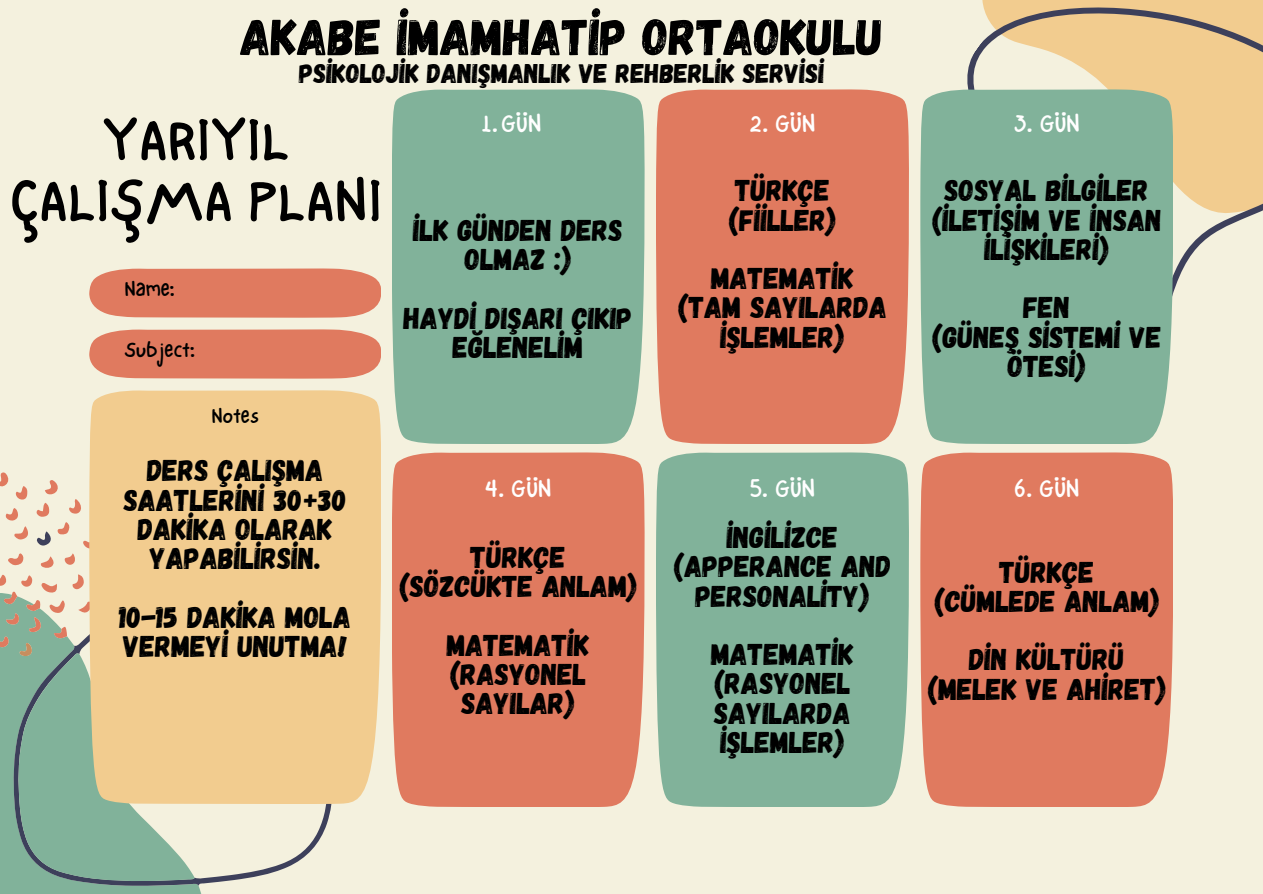
<style>
.page{position:relative;width:1263px;height:894px;background:#fff}
.page>*{position:absolute;margin:0;border:0;box-sizing:border-box;transform-origin:0 0}
.t1{font:61.5px/60.8px "NF One Little Font Regular";color:#000;text-align:center}
.t2{font:51px "Gagalin";color:#000}
.t3{font:30px/29.2px "Gagalin";color:#000;text-align:center}
.t4{font:27px "Gagalin";color:#000}
.t5{font:25.5px "NF One Little Font Regular";color:#fff}
.t6{font:21px "NF One Little Font Regular";color:#000}
</style>
<div class="page">
<div style="left:0;top:0;width:1263px;height:893px;background:#f4f1de"></div>
<svg style="left:89px;top:268px;width:292px;height:50px;background:#e18368"></svg>
<svg style="left:89px;top:329px;width:292px;height:49px;background:#e18167"></svg>
<div style="left:0;top:881px;width:201px;height:12px;background:#81b29a"></div>
<svg style="left:13px;top:803px;width:320px;height:82px"></svg>
<svg style="left:0;top:472px;width:195px;height:409px"></svg>
<div style="left:89px;top:390px;width:292px;height:413px;background:#f2cc8f"></div>
<div style="left:392px;top:89px;width:252px;height:355px;background:#81b29a"></div>
<div style="left:392px;top:452px;width:252px;height:355px;background:#e07a5f"></div>
<svg style="left:967px;top:0;width:296px;height:293px;fill:#f2cc8f"></svg>
<div style="left:920px;top:89px;width:253px;height:355px;background:#81b29a"></div>
<div style="left:920px;top:452px;width:253px;height:355px;background:#e07a5f"></div>
<div style="left:656px;top:89px;width:253px;height:355px;background:#e07a5f"></div>
<div style="left:656px;top:452px;width:253px;height:355px;background:#81b29a"></div>
<h2 class="t2" style="left:240px;top:6px;width:644px">AKABE İMAMHATİP ORTAOKULU</h2>
<p class="t4" style="left:299px;top:57px;width:527px">PSİKOLOJİK DANIŞMANLIK VE REHBERLİK SERVİSİ</p>
<h1 class="t1" style="left:9px;top:109px;width:375px">YARIYIL<br>ÇALIŞMA PLANI</h1>
<p class="t6" style="left:124px;top:276px;width:52px">Name:</p>
<p class="t6" style="left:124px;top:337px;width:73px">Subject:</p>
<p class="t6" style="left:212px;top:403px;width:49px">Notes</p>
<p class="t3" style="left:124px;top:456px;width:225px">DERS ÇALIŞMA<br>SAATLERİNİ 30+30<br>DAKİKA OLARAK<br>YAPABİLİRSİN.</p>
<p class="t3" style="left:119px;top:602px;width:233px;text-align:left">10-15 DAKİKA MOLA<br>VERMEYİ UNUTMA!</p>
<p class="t5" style="left:481px;top:108px;width:62px">1.GÜN</p>
<p class="t5" style="left:749px;top:108px;width:68px">2. GÜN</p>
<p class="t5" style="left:1013px;top:108px;width:68px">3. GÜN</p>
<p class="t3" style="left:413px;top:216px;width:211px">İLK GÜNDEN DERS<br>OLMAZ :)</p>
<p class="t3" style="left:404px;top:303px;width:231px">HAYDİ DIŞARI ÇIKIP<br>EĞLENELİM</p>
<p class="t3" style="left:729px;top:176px;width:109px;text-align:left">TÜRKÇE (FİİLLER)</p>
<p class="t3" style="left:678px;top:264px;width:211px">MATEMATİK (TAM SAYILARDA<br>İŞLEMLER)</p>
<p class="t3" style="left:932px;top:176px;width:232px">SOSYAL BİLGİLER (İLETİŞİM VE İNSAN<br>İLİŞKİLERİ)</p>
<p class="t3" style="left:932px;top:293px;width:231px">FEN<br>(GÜNEŞ SİSTEMİ VE<br>ÖTESİ)</p>
<p class="t5" style="left:484px;top:472px;width:69px">4. GÜN</p>
<p class="t5" style="left:749px;top:472px;width:68px">5. GÜN</p>
<p class="t5" style="left:1014px;top:472px;width:67px">6. GÜN</p>
<p class="t3" style="left:399px;top:543px;width:240px">TÜRKÇE<br>(SÖZCÜKTE ANLAM)</p>
<p class="t3" style="left:447px;top:630px;width:144px">MATEMATİK (RASYONEL<br>SAYILAR)</p>
<p class="t3" style="left:674px;top:523px;width:219px">İNGİLİZCE (APPERANCE AND<br>PERSONALİTY)</p>
<p class="t3" style="left:711px;top:640px;width:144px;text-align:justify">MATEMATİK (RASYONEL SAYILARDA İŞLEMLER)</p>
<p class="t3" style="left:934px;top:557px;width:227px">TÜRKÇE<br>(CÜMLEDE ANLAM)</p>
<p class="t3" style="left:927px;top:645px;width:240px">DİN KÜLTÜRÜ (MELEK VE AHİRET)</p>
</div>
